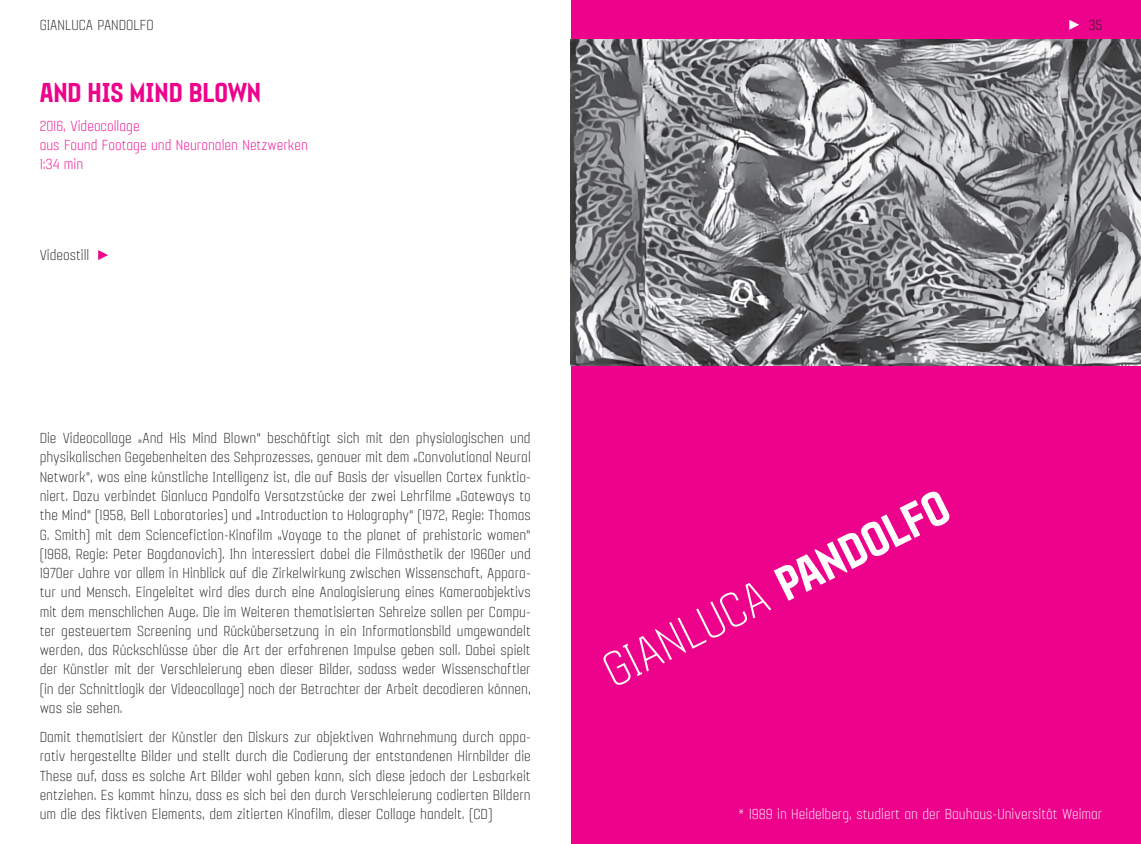
<style>
.page{position:relative;width:1141px;height:844px;background:#fff}
.page>*{position:absolute;margin:0;border:0;box-sizing:border-box;transform-origin:0 0}
.t1{font:52.5px "Gubia";color:#fff}
.t2{font:900 29.75px "Gubia";color:#ed028c}
.t3{font:15.75px/19.2px "Gubia";color:#231f20;text-align:justify}
.t4{font:15.75px/19.2px "Gubia";color:#ed028c}
.t5{font:15.75px "Gubia";color:#fff}
.s1{font-weight:900}
</style>
<div class="page">
<div style="left:571px;top:0;width:570px;height:843px;background:#ed028c"></div>
<svg style="left:1069px;top:20px;width:10px;height:10px"></svg>
<svg style="left:98px;top:250px;width:10px;height:10px"></svg>
<img style="left:570px;top:40px;width:571px;height:326px">
<p class="t3" style="left:40px;top:15px;width:115px">GIANLUCA PANDOLFO</p>
<p class="t3" style="left:1088px;top:15px;width:16px">35</p>
<h2 class="t2" style="left:40px;top:71px;width:178px">AND HIS MIND BLOWN</h2>
<p class="t4" style="left:40px;top:116px;width:270px">2016, Videocollage<br>aus Found Footage und Neuronalen Netzwerken<br>1:34 min</p>
<p class="t3" style="left:40px;top:245px;width:51px">Videostill</p>
<p class="t3" style="left:40px;top:428px;width:493px">Die Videocollage „And His Mind Blown“ beschäftigt sich mit den physiologischen und physikalischen Gegebenheiten des Sehprozesses, genauer mit dem „Convolutional Neural Network“, was eine künstliche Intelligenz ist, die auf Basis der visuellen Cortex funktio&shy;niert. Dazu verbindet Gianluca Pandolfo Versatzstücke der zwei Lehrfilme „Gateways to the Mind“ (1958, Bell Laboratories) und „Introduction to Holography“ (1972, Regie: Thomas G. Smith) mit dem Sciencefiction-Kinofilm „Voyage to the planet of prehistoric women“ (1968, Regie: Peter Bogdanovich). Ihn interessiert dabei die Filmästhetik der 1960er und 1970er Jahre vor allem in Hinblick auf die Zirkelwirkung zwischen Wissenschaft, Appara&shy;tur und Mensch. Eingeleitet wird dies durch eine Analogisierung eines Kameraobjektivs mit dem menschlichen Auge. Die im Weiteren thematisierten Sehreize sollen per Compu&shy;ter gesteuertem Screening und Rückübersetzung in ein Informationsbild umgewandelt werden, das Rückschlüsse über die Art der erfahrenen Impulse geben soll. Dabei spielt der Künstler mit der Verschleierung eben dieser Bilder, sodass weder Wissenschaftler (in der Schnittlogik der Videocollage) noch der Betrachter der Arbeit decodieren können, was sie sehen.</p>
<p class="t3" style="left:40px;top:727px;width:493px">Damit thematisiert der Künstler den Diskurs zur objektiven Wahrnehmung durch appa&shy;rativ hergestellte Bilder und stellt durch die Codierung der entstandenen Hirnbilder die These auf, dass es solche Art Bilder wohl geben kann, sich diese jedoch der Lesbarkeit entziehen. Es kommt hinzu, dass es sich bei den durch Verschleierung codierten Bildern um die des fiktiven Elements, dem zitierten Kinofilm, dieser Collage handelt. (CD)</p>
<h1 class="t1" style="left:592px;top:643px;width:381px;rotate:-26deg">GIANLUCA <span class="s1">PANDOLFO</span></h1>
<p class="t5" style="left:738px;top:804px;width:366px">* 1989 in Heidelberg, studiert an der Bauhaus-Universität Weimar</p>
</div>
